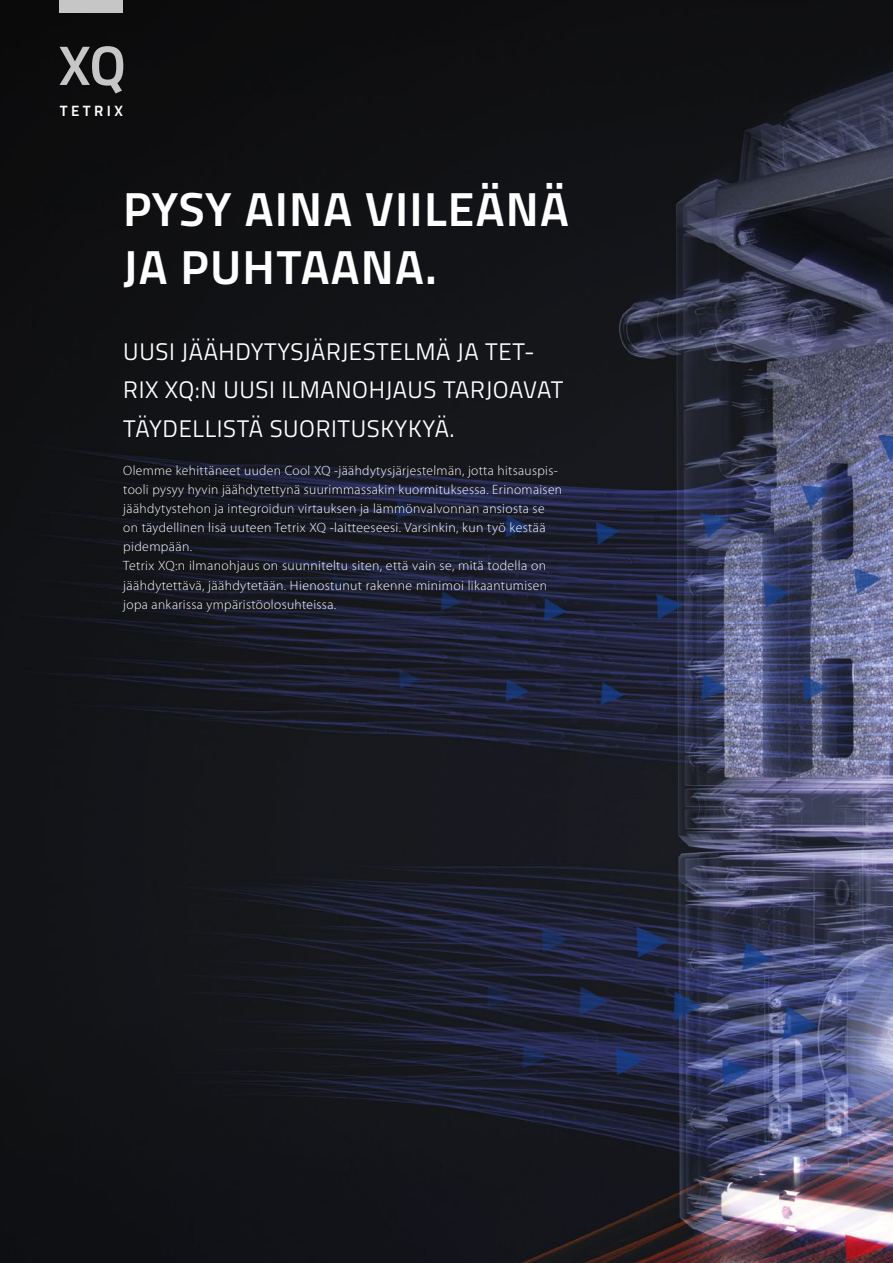
<style>
.page{position:relative;width:893px;height:1263px;background:#fff}
.page>*{position:absolute;margin:0;border:0;box-sizing:border-box;transform-origin:0 0}
.t1{font:700 48px/57.3px "Titillium Text";letter-spacing:.025em;color:#fff}
.t2{font:24px/38.2px "Titillium Text";letter-spacing:.025em;color:#fff}
.t3{font:700 15px "Titillium Text";letter-spacing:.23em;color:#fff}
.t4{font:300 13.5px/19.2px "Myriad Pro";letter-spacing:.025em;color:#fff}
</style>
<div class="page">
<img style="left:0;top:0;width:893px;height:1263px">
<svg style="left:60px;top:46px;width:63px;height:47px;background:#575758"></svg>
<div style="left:60px;top:0;width:63px;height:13px;background:#c6c6c6"></div>
<p class="t3" style="left:60px;top:99px;width:65px">TETRIX</p>
<h1 class="t1" style="left:123px;top:178px;width:447px">PYSY AINA VIILEÄNÄ<br>JA PUHTAANA.</h1>
<h2 class="t2" style="left:123px;top:331px;width:442px">UUSI JÄÄHDYTYSJÄRJESTELMÄ JA TET‑<br>RIX XQ:N UUSI ILMANOHJAUS TARJOAVAT<br>TÄYDELLISTÄ SUORITUSKYKYÄ.</h2>
<p class="t4" style="left:123px;top:461px;width:440px">Olemme kehittäneet uuden Cool XQ -jäähdytysjärjestelmän, jotta hitsauspis&shy;tooli pysyy hyvin jäähdytettynä suurimmassakin kuormituksessa. Erinomaisen jäähdytystehon ja integroidun virtauksen ja lämmönvalvonnan ansiosta se on täydellinen lisä uuteen Tetrix XQ -laitteeseesi. Varsinkin, kun työ kestää pidempään.<br>Tetrix XQ:n ilmanohjaus on suunniteltu siten, että vain se, mitä todella on jäähdytettävä, jäähdytetään. Hienostunut rakenne minimoi likaantumisen jopa ankarissa ympäristöolosuhteissa.</p>
</div>
